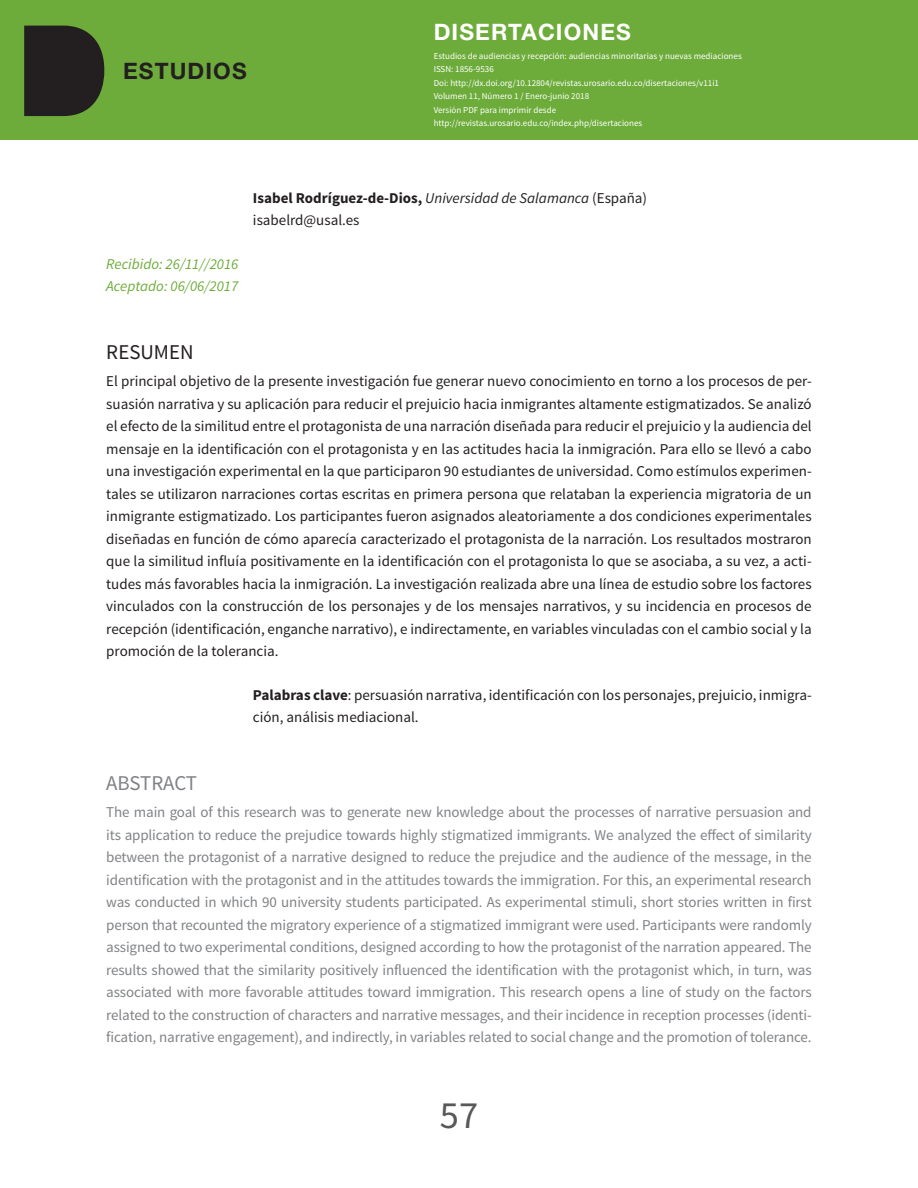
<style>
.page{position:relative;width:918px;height:1188px;background:#fff}
.page>*{position:absolute;margin:0;border:0;box-sizing:border-box;transform-origin:0 0}
.t1{font:38.4px "Source Sans Pro";color:#57585a}
.t2{font:700 22.65px "Helvetica Neue LT Std";letter-spacing:.05em;color:#fff}
.t3{font:700 22.65px "Helvetica Neue LT Std";letter-spacing:.05em;color:#231f20}
.T_Abstract{font:21px "Source Sans Pro";letter-spacing:-.01em;color:#808285}
.T_Resumen{font:21px "Source Sans Pro";color:#231f20}
.p1{font:15px/22.5px "Source Sans Pro";color:#231f20;text-align:justify}
.Texto_abstract{font:15px/22.5px "Source Sans Pro";letter-spacing:-.01em;color:#808285;text-align:justify}
.PC{font:15px/22.5px "Source Sans Pro";color:#231f20}
.autor{font:700 15px "Source Sans Pro";color:#231f20}
.fecha_recibido{font:italic 15px/22.5px "Source Sans Pro";color:#6dac3a}
.Autor_correo{font:15px "Source Sans Pro";color:#231f20}
.t4{font:9px/13.5px "Source Sans Pro";color:#fff}
.s1{font-style:inherit}
.s2{font-weight:400;font-style:italic}
.s3{font-weight:400}
.s4{font-weight:700}
</style>
<div class="page">
<div style="left:0;top:0;width:918px;height:139px;background:#6dac3a"></div>
<svg style="left:24px;top:26px;width:80px;height:90px;background:#292b22"></svg>
<h2 class="t3" style="left:123px;top:57px;width:125px">ESTUDIOS</h2>
<h2 class="t2" style="left:434px;top:18px;width:199px">DISERTACIONES</h2>
<p class="t4" style="left:434px;top:49px;width:310px">Estudios de audiencias y recepción: audiencias minoritarias y nuevas mediaciones <span class="s1">ISSN</span>: 1856-9536<br>Doi: http://dx.doi.org/10.12804/revistas.urosario.edu.co/disertaciones/v11i1<br>Volumen 11, Número 1 / Enero-junio 2018<br>Versión <span class="s1">PDF</span> para imprimir desde http://revistas.urosario.edu.co/index.php/disertaciones</p>
<p class="fecha_recibido" style="left:106px;top:253px;width:134px">Recibido: 26/11//2016<br>Aceptado: 06/06/2017</p>
<p class="autor" style="left:253px;top:188px;width:396px">Isabel Rodríguez-de-Dios, <span class="s2">Universidad de Salamanca</span> <span class="s3">(España)</span></p>
<p class="Autor_correo" style="left:253px;top:211px;width:108px">isabelrd@usal.es</p>
<p class="T_Resumen" style="left:106px;top:339px;width:89px">RESUMEN</p>
<p class="p1" style="left:106px;top:370px;width:707px">El principal objetivo de la presente investigación fue generar nuevo conocimiento en torno a los procesos de per&shy;suasión narrativa y su aplicación para reducir el prejuicio hacia inmigrantes altamente estigmatizados. Se analizó el efecto de la similitud entre el protagonista de una narración diseñada para reducir el prejuicio y la audiencia del mensaje en la identificación con el protagonista y en las actitudes hacia la inmigración. Para ello se llevó a cabo una investigación experimental en la que participaron 90 estudiantes de universidad. Como estímulos experimen&shy;tales se utilizaron narraciones cortas escritas en primera persona que relataban la experiencia migratoria de un inmigrante estigmatizado. Los participantes fueron asignados aleatoriamente a dos condiciones experimentales diseñadas en función de cómo aparecía caracterizado el protagonista de la narración. Los resultados mostraron que la similitud influía positivamente en la identificación con el protagonista lo que se asociaba, a su vez, a acti&shy;tudes más favorables hacia la inmigración. La investigación realizada abre una línea de estudio sobre los factores vinculados con la construcción de los personajes y de los mensajes narrativos, y su incidencia en procesos de recepción (identificación, enganche narrativo), e indirectamente, en variables vinculadas con el cambio social y la promoción de la tolerancia.</p>
<p class="PC" style="left:253px;top:684px;width:560px"><span class="s4">Palabras clave</span>: persuasión narrativa, identificación con los personajes, prejuicio, inmigra&shy;ción, análisis mediacional.</p>
<p class="T_Abstract" style="left:106px;top:770px;width:92px">ABSTRACT</p>
<p class="Texto_abstract" style="left:106px;top:801px;width:707px">The main goal of this research was to generate new knowledge about the processes of narrative persuasion and its application to reduce the prejudice towards highly stigmatized immigrants. We analyzed the effect of similarity between the protagonist of a narrative designed to reduce the prejudice and the audience of the message, in the identification with the protagonist and in the attitudes towards the immigration. For this, an experimental research was conducted in which 90 university students participated. As experimental stimuli, short stories written in first person that recounted the migratory experience of a stigmatized immigrant were used. Participants were randomly assigned to two experimental conditions, designed according to how the protagonist of the narration appeared. The results showed that the similarity positively influenced the identification with the protagonist which, in turn, was associated with more favorable attitudes toward immigration. This research opens a line of study on the factors related to the construction of characters and narrative messages, and their incidence in reception processes (identi&shy;fication, narrative engagement), and indirectly, in variables related to social change and the promotion of tolerance.</p>
<h1 class="t1" style="left:440px;top:1092px;width:40px">57</h1>
</div>
